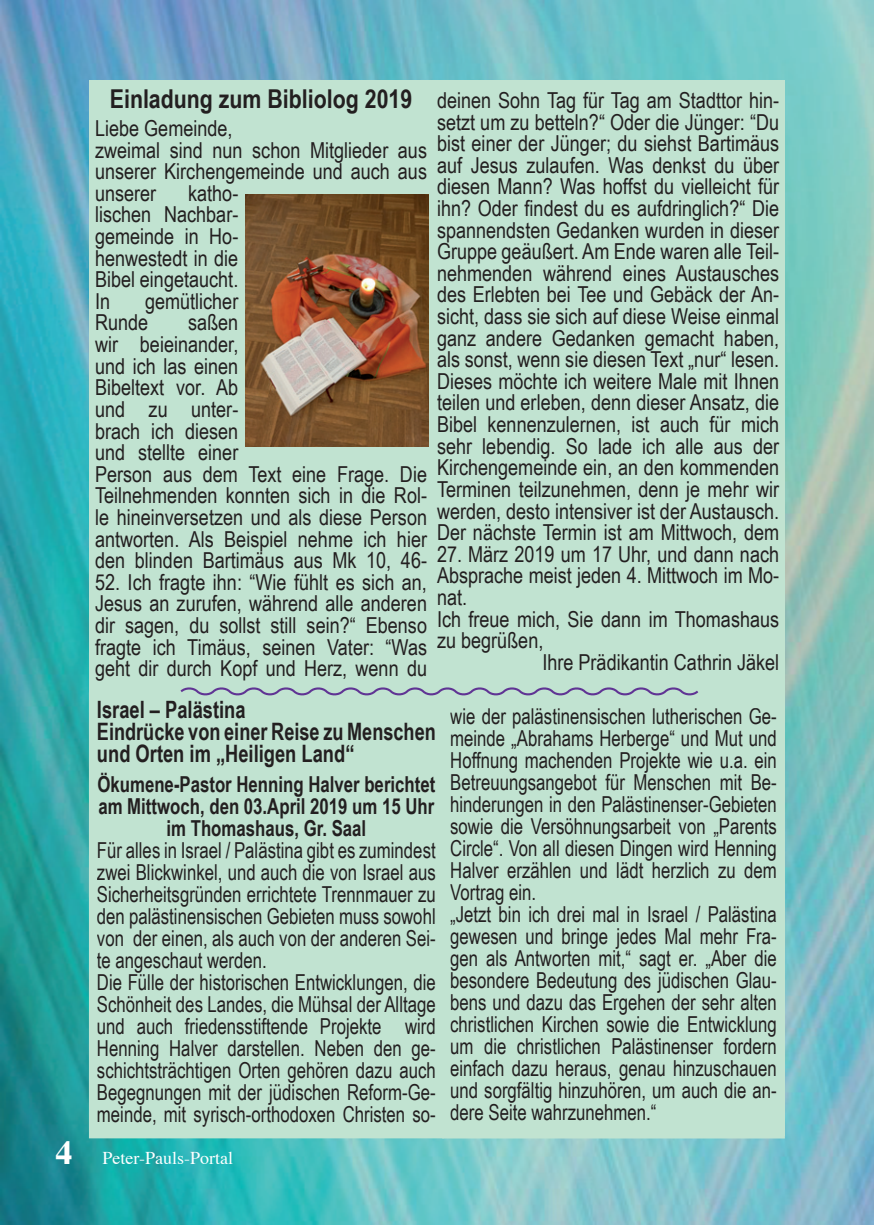
<style>
.page{position:relative;width:874px;height:1225px;background:#fff}
.page>*{position:absolute;margin:0;border:0;box-sizing:border-box;transform-origin:0 0}
.t1{font:700 26px "Arial Narrow";color:#231f20}
.t2{font:700 24px/22px "Arial Narrow";color:#231f20;scale:.93 1}
.t3{font:22px/21.6px "Arial Narrow";color:#231f20}
.t4{font:22px/22px "Arial Narrow";color:#231f20;scale:.93 1}
.t5{font:700 22px/22px "Arial Narrow";color:#231f20;text-align:center;scale:.93 1}
.t6{font:18px "Times";color:#fff}
.s1{font-weight:700;font-size:34px}
</style>
<div class="page">
<img style="left:0;top:0;width:873px;height:1225px">
<div style="left:89px;top:80px;width:695px;height:1056px;background:#c1e3d1"></div>
<svg style="left:180px;top:687px;width:519px;height:9px"></svg>
<img style="left:245px;top:194px;width:183px;height:252px">
<p class="t1" style="left:110px;top:79px;width:304px">Einladung zum Bibliolog 2019</p>
<p class="t3" style="left:95px;top:117px;width:333px">Liebe Gemeinde,<br>zweimal sind nun schon Mitglieder aus unserer Kirchengemeinde und auch aus unserer</p>
<p class="t3" style="left:95px;top:181px;width:145px;text-align:justify;text-indent:93px">katho&shy;lischen Nachbar&shy;gemeinde in Ho&shy;henwestedt in die Bibel eingetaucht.<br>In</p>
<p class="t3" style="left:95px;top:289px;width:145px;text-indent:50px">gemütlicher<br>Runde</p>
<p class="t3" style="left:95px;top:311px;width:333px;text-indent:93px">saßen<br>wir beieinander,<br>und ich las einen<br>Bibeltext vor. Ab<br>und zu unter-<br>brach ich diesen<br>und stellte einer<br>Person aus dem Text eine Frage. Die<br>Teilnehmenden konnten sich in die Rol&shy;le hineinversetzen und als diese Person antworten. Als Beispiel nehme ich hier den blinden Bartimäus aus Mk 10, 46-</p>
<p class="t3" style="left:95px;top:570px;width:333px;text-align:justify">52. Ich fragte ihn: “Wie fühlt es sich an, Jesus an zurufen, während alle anderen dir sagen, du sollst still sein?“ Ebenso fragte ich Timäus, seinen Vater: “Was geht dir durch Kopf und Herz, wenn du</p>
<p class="t3" style="left:437px;top:88px;width:343px;text-align:justify">deinen Sohn Tag für Tag am Stadttor hin&shy;setzt um zu betteln?“ Oder die Jünger: “Du bist einer der Jünger; du siehst Bartimäus auf Jesus zulaufen. Was denkst du über diesen Mann? Was hoffst du vielleicht für ihn? Oder findest du es aufdringlich?“ Die spannendsten Gedanken wurden in dieser Gruppe geäußert. Am Ende waren alle Teil&shy;nehmenden während eines Austausches des Erlebten bei Tee und Gebäck der An&shy;sicht, dass sie sich auf diese Weise einmal ganz andere Gedanken gemacht haben, als sonst, wenn sie diesen Text „nur“ lesen.<br>Dieses möchte ich weitere Male mit Ihnen teilen und erleben, denn dieser Ansatz, die Bibel kennenzulernen, ist auch für mich sehr lebendig. So lade ich alle aus der Kirchengemeinde ein, an den kommenden Terminen teilzunehmen, denn je mehr wir werden, desto intensiver ist der Austausch.<br>Der nächste Termin ist am Mittwoch, dem</p>
<p class="t3" style="left:437px;top:542px;width:343px">27. März 2019 um 17 Uhr, und dann nach</p>
<p class="t3" style="left:437px;top:564px;width:343px">Absprache meist jeden 4. Mittwoch im Mo-</p>
<p class="t3" style="left:437px;top:585px;width:32px">nat.</p>
<p class="t3" style="left:437px;top:607px;width:343px">Ich freue mich, Sie dann im Thomashaus</p>
<p class="t3" style="left:437px;top:629px;width:108px">zu begrüßen,</p>
<p class="t3" style="left:542px;top:650px;width:238px">Ihre Prädikantin Cathrin Jäkel</p>
<p class="t2" style="left:97px;top:697px;width:366px">Israel – Palästina<br>Eindrücke von einer Reise zu Menschen und Orten im „Heiligen Land“</p>
<p class="t5" style="left:97px;top:772px;width:364px">Ökumene-Pastor Henning Halver berichtet am Mittwoch, den 03.April 2019 um 15 Uhr im Thomashaus, Gr. Saal</p>
<p class="t4" style="left:97px;top:838px;width:365px">Für alles in Israel / Palästina gibt es zumindest zwei Blickwinkel, und auch die von Israel aus Sicherheitsgründen errichtete Trennmauer zu den palästinensischen Gebieten muss sowohl von der einen, als auch von der anderen Sei&shy;te angeschaut werden.<br>Die Fülle der historischen Entwicklungen, die Schönheit des Landes, die Mühsal der Alltage und auch friedensstiftende Projekte wird Henning Halver darstellen. Neben den ge&shy;schichtsträchtigen Orten gehören dazu auch Begegnungen mit der jüdischen Reform-Ge&shy;meinde, mit syrisch-orthodoxen Christen so-</p>
<p class="t6" style="left:55px;top:1141px;width:179px"><span class="s1">4</span> Peter-Pauls-Portal</p>
<p class="t4" style="left:450px;top:704px;width:352px">wie der palästinensischen lutherischen Ge&shy;meinde „Abrahams Herberge“ und Mut und Hoffnung machenden Projekte wie u.a. ein Betreuungsangebot für Menschen mit Be&shy;hinderungen in den Palästinenser-Gebieten sowie die Versöhnungsarbeit von „Parents Circle“. Von all diesen Dingen wird Henning Halver erzählen und lädt herzlich zu dem Vortrag ein.<br>„Jetzt bin ich drei mal in Israel / Palästina gewesen und bringe jedes Mal mehr Fra&shy;gen als Antworten mit,“ sagt er. „Aber die besondere Bedeutung des jüdischen Glau&shy;bens und dazu das Ergehen der sehr alten christlichen Kirchen sowie die Entwicklung um die christlichen Palästinenser fordern einfach dazu heraus, genau hinzuschauen und sorgfältig hinzuhören, um auch die an&shy;dere Seite wahrzunehmen.“</p>
</div>
